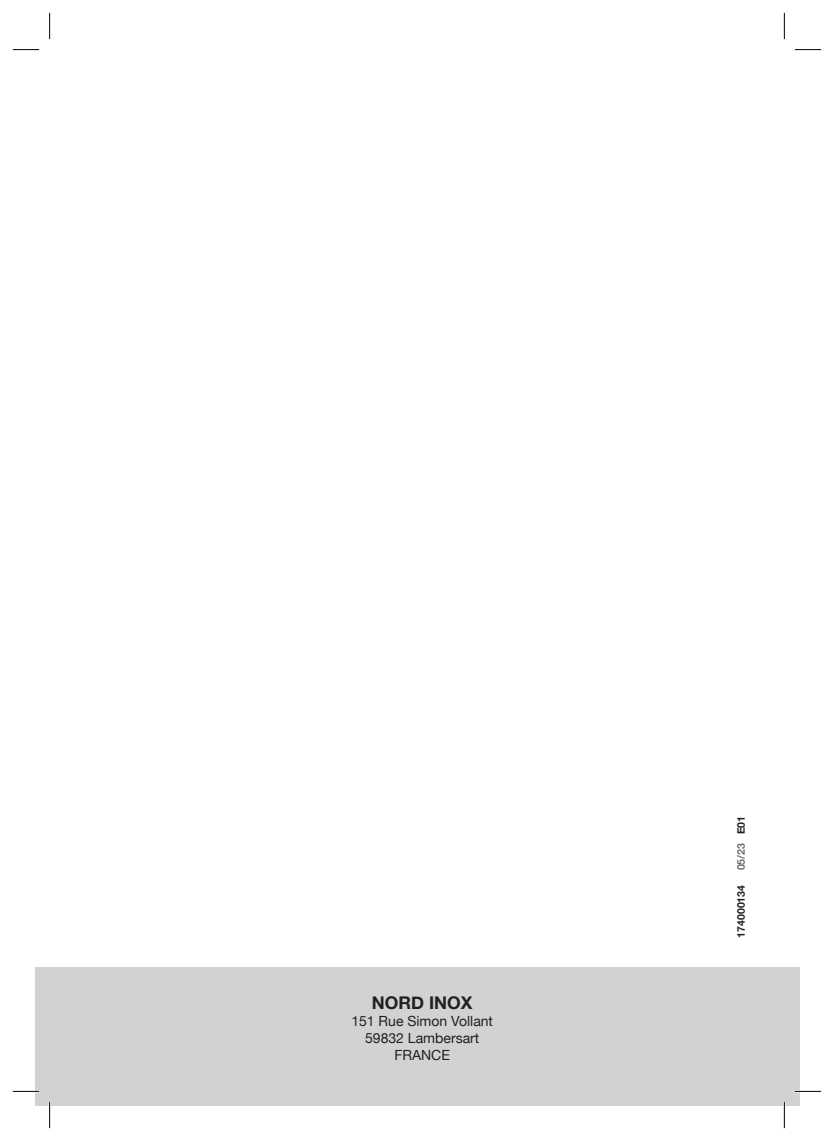
<style>
.page{position:relative;width:834px;height:1141px;background:#fff}
.page>*{position:absolute;margin:0;border:0;box-sizing:border-box;transform-origin:0 0}
.t1{font:700 17.5px "Helvetica Neue";color:#231f20}
.t2{font:14px "Helvetica Neue";color:#231f20}
.t3{font:700 10.5px "Helvetica Neue";color:#231f20}
.t4{font:700 10.5px "Helvetica Neue";color:#6c6d70}
.s1{color:#231f20}
</style>
<div class="page">
<div style="left:35px;top:967px;width:764px;height:139px;background:#d1d2d4"></div>
<hr style="left:13px;top:1090px;width:26px;height:2px;background:#fff">
<hr style="left:794px;top:1090px;width:27px;height:2px;background:#fff">
<hr style="left:49px;top:1102px;width:2px;height:26px;background:#fff">
<hr style="left:783px;top:1102px;width:2px;height:26px;background:#fff">
<svg style="left:13px;top:49px;width:26px;height:1px"></svg>
<svg style="left:794px;top:49px;width:27px;height:1px"></svg>
<svg style="left:13px;top:1091px;width:26px;height:1px"></svg>
<svg style="left:794px;top:1091px;width:27px;height:1px"></svg>
<svg style="left:49px;top:13px;width:1px;height:26px"></svg>
<svg style="left:49px;top:1102px;width:1px;height:26px"></svg>
<svg style="left:783px;top:13px;width:1px;height:26px"></svg>
<svg style="left:783px;top:1102px;width:1px;height:26px"></svg>
<p class="t1" style="left:372px;top:989px;width:102px">NORD INOX</p>
<p class="t2" style="left:351px;top:1011px;width:143px">151 Rue Simon Vollant</p>
<p class="t2" style="left:365px;top:1028px;width:116px">59832 Lambersart</p>
<p class="t2" style="left:394px;top:1045px;width:57px">FRANCE</p>
<p class="t4" style="left:732px;top:870px;width:56px;rotate:-90deg">05/23 <span class="s1">E01</span></p>
<p class="t3" style="left:732px;top:938px;width:54px;rotate:-90deg">174000134</p>
</div>
